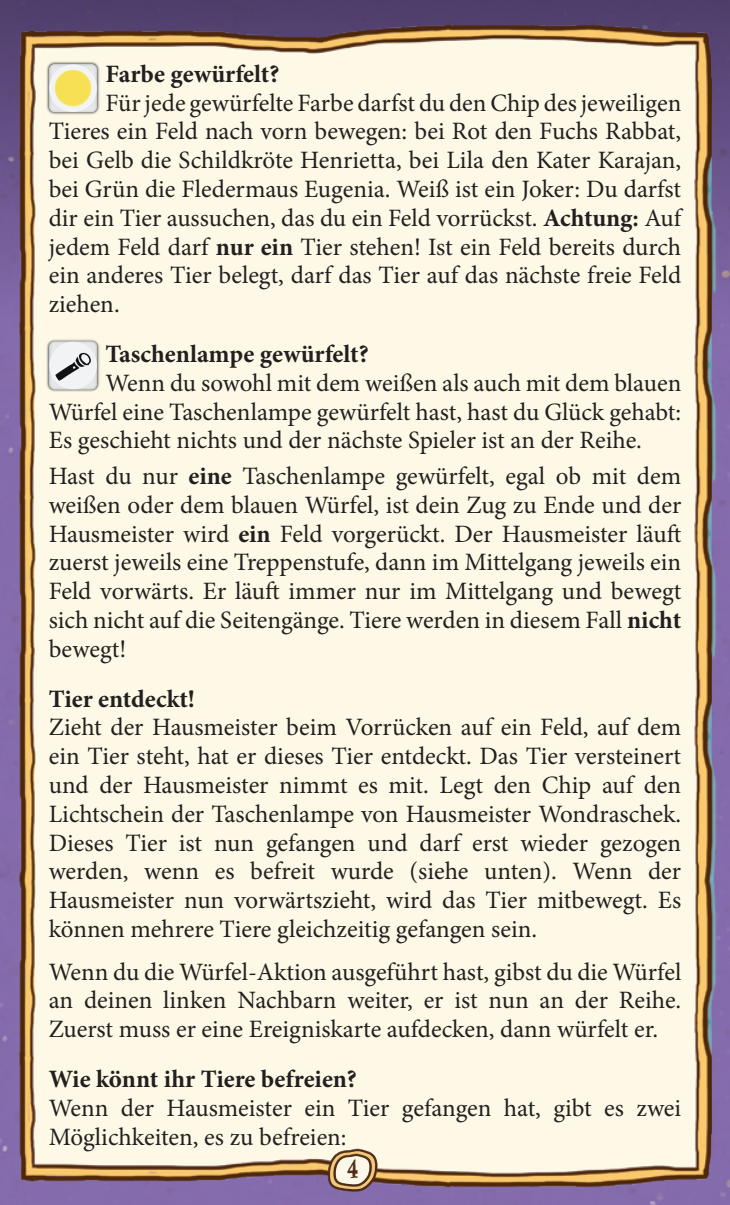
<style>
.page{position:relative;width:730px;height:1205px;background:#fff}
.page>*{position:absolute;margin:0;border:0;box-sizing:border-box;transform-origin:0 0}
.t1{font:25px/28.8px "Minion Pro";color:#231f20;text-align:justify}
.t2{font:700 25px "Minion Pro";color:#231f20}
.t3{font:25px "Blue Century";color:#4c2f16}
.s1{font-weight:700}
</style>
<div class="page">
<img style="left:0;top:886px;width:730px;height:319px">
<img style="left:0;top:0;width:730px;height:276px">
<img style="left:0;top:276px;width:730px;height:169px">
<img style="left:0;top:445px;width:730px;height:203px">
<img style="left:0;top:648px;width:730px;height:238px">
<svg style="left:327px;top:1146px;width:53px;height:47px;background:#c0ac99"></svg>
<div style="left:46px;top:338px;width:54px;height:54px;background:#231f20;opacity:.75"></div>
<div style="left:47px;top:339px;width:52px;height:55px;background:#231f20;opacity:.5"></div>
<div style="left:48px;top:341px;width:53px;height:52px;background:#fff;opacity:.75"></div>
<svg style="left:55px;top:351px;width:38px;height:30px"></svg>
<div style="left:46px;top:61px;width:54px;height:54px;background:#231f20;opacity:.75"></div>
<div style="left:47px;top:62px;width:52px;height:55px;background:#231f20;opacity:.5"></div>
<div style="left:48px;top:63px;width:53px;height:53px;background:#fff;opacity:.75"></div>
<div style="left:53px;top:68px;width:42px;height:43px;background:#fff;opacity:.75"></div>
<p class="t2" style="left:105px;top:56px;width:175px">Farbe gewürfelt?</p>
<p class="t1" style="left:49px;top:88px;width:634px;text-indent:57px">Für jede gewürfelte Farbe darfst du den Chip des jeweiligen Tieres ein Feld nach vorn bewegen: bei Rot den Fuchs Rabbat, bei Gelb die Schildkröte Henrietta, bei Lila den Kater Karajan, bei Grün die Fledermaus Eugenia. Weiß ist ein Joker: Du darfst dir ein Tier aussuchen, das du ein Feld vorrückst. <span class="s1">Achtung:</span> Auf jedem Feld darf <span class="s1">nur ein</span> Tier stehen! Ist ein Feld bereits durch ein anderes Tier belegt, darf das Tier auf das nächste freie Feld ziehen.</p>
<p class="t2" style="left:105px;top:336px;width:265px">Taschenlampe gewürfelt?</p>
<p class="t1" style="left:49px;top:368px;width:634px;text-indent:57px">Wenn du sowohl mit dem weißen als auch mit dem blauen Würfel eine Taschenlampe gewürfelt hast, hast du Glück gehabt:<br>Es geschieht nichts und der nächste Spieler ist an der Reihe.</p>
<p class="t1" style="left:49px;top:462px;width:634px">Hast du nur <span class="s1">eine</span> Taschenlampe gewürfelt, egal ob mit dem weißen oder dem blauen Würfel, ist dein Zug zu Ende und der Hausmeister wird <span class="s1">ein</span> Feld vorgerückt. Der Hausmeister läuft zuerst jeweils eine Treppenstufe, dann im Mittelgang jeweils ein Feld vorwärts. Er läuft immer nur im Mittelgang und bewegt sich nicht auf die Seitengänge. Tiere werden in diesem Fall <span class="s1">nicht </span>bewegt!</p>
<p class="t2" style="left:49px;top:681px;width:148px">Tier entdeckt!</p>
<p class="t1" style="left:49px;top:713px;width:634px">Zieht der Hausmeister beim Vorrücken auf ein Feld, auf dem ein Tier steht, hat er dieses Tier entdeckt. Das Tier versteinert und der Hausmeister nimmt es mit. Legt den Chip auf den Lichtschein der Taschenlampe von Hausmeister Wondraschek.<br>Dieses Tier ist nun gefangen und darf erst wieder gezogen werden, wenn es befreit wurde (siehe unten). Wenn der Hausmeister nun vorwärtszieht, wird das Tier mitbewegt. Es können mehrere Tiere gleichzeitig gefangen sein.</p>
<p class="t1" style="left:49px;top:957px;width:634px">Wenn du die Würfel-Aktion ausgeführt hast, gibst du die Würfel an deinen linken Nachbarn weiter, er ist nun an der Reihe.<br>Zuerst muss er eine Ereigniskarte aufdecken, dann würfelt er.</p>
<p class="t2" style="left:49px;top:1061px;width:310px">Wie könnt ihr Tiere befreien?</p>
<p class="t1" style="left:49px;top:1094px;width:634px">Wenn der Hausmeister ein Tier gefangen hat, gibt es zwei<br>Möglichkeiten, es zu befreien:</p>
<p class="t3" style="left:346px;top:1153px;width:14px">4</p>
</div>
